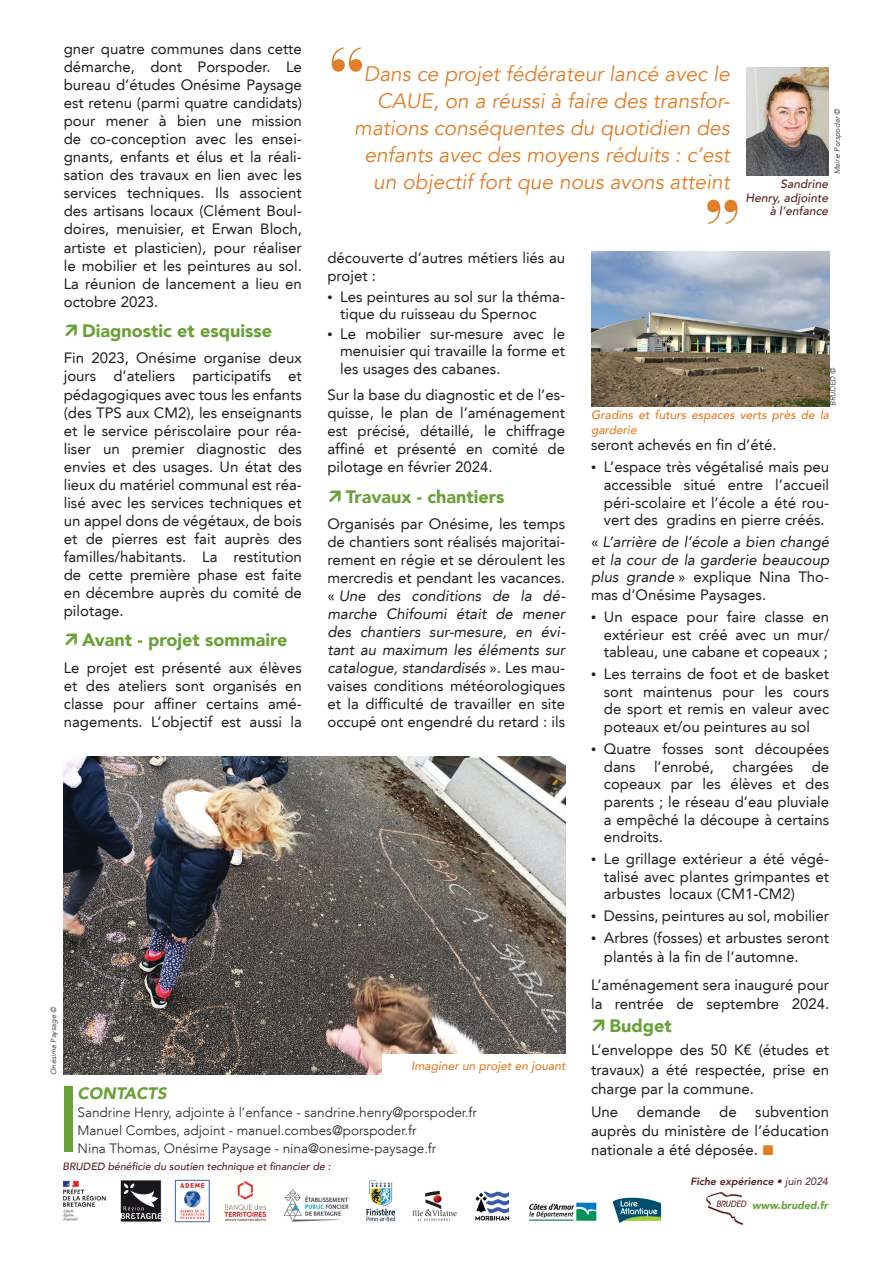
<style>
.page{position:relative;width:893px;height:1263px;background:#fff}
.page>*{position:absolute;margin:0;border:0;box-sizing:border-box;transform-origin:0 0}
.t1{font:italic 21px/27px "Avenir LT";color:#e17e27;text-align:right}
.t2{font:900 18px "Avenir LT";color:#68a236}
.t3{font:italic 900 16.5px "Avenir LT";color:#68a236}
.t4{font:15px/18px "Avenir LT";color:#231f20;text-align:justify}
.t5{font:italic 15px/17.7px "Avenir LT";color:#231f20;text-align:justify}
.t6{font:300 13.5px/18px "Avenir LT";color:#231f20}
.t7{font:italic 500 12px/15px "Avenir LT";color:#e17e27}
.t8{font:italic 500 12px/13.5px "Avenir LT";color:#592025;text-align:right}
.t9{font:italic 500 10.5px "Avenir LT";color:#592025}
.t10{font:italic 800 10.5px "Avenir LT";color:#592025}
.t11{font:italic 900 10.5px "Avenir LT";color:#68a236}
.t12{font:italic 300 7.5px "Avenir LT";color:#231f20}
.s1{font-family:"Myriad Pro";font-size:18px}
.s2{font-style:italic}
.s3{font-style:normal}
.s4{font-weight:400}
</style>
<div class="page">
<img style="left:706px;top:1192px;width:41px;height:32px">
<img style="left:63px;top:1179px;width:599px;height:44px">
<div style="left:64px;top:1087px;width:8px;height:65px;background:#68a236"></div>
<svg style="left:332px;top:47px;width:30px;height:25px"></svg>
<svg style="left:707px;top:200px;width:30px;height:24px"></svg>
<img style="left:64px;top:757px;width:502px;height:318px">
<img style="left:591px;top:252px;width:238px;height:154px">
<img style="left:746px;top:68px;width:83px;height:107px">
<div style="left:382px;top:1054px;width:195px;height:26px;background:#fff"></div>
<p class="t4" style="left:64px;top:40px;width:240px">gner quatre communes dans cette démarche, dont Porspoder. Le bureau d’études Onésime Paysage est retenu (parmi quatre candidats) pour mener à bien une mission de co-conception avec les ensei&shy;gnants, enfants et élus et la réali&shy;sation des travaux en lien avec les services techniques. Ils associent des artisans locaux (Clément Boul&shy;doires, menuisier, et Erwan Bloch, artiste et plasticien), pour réaliser le mobilier et les peintures au sol.<br>La réunion de lancement a lieu en octobre 2023.</p>
<p class="t2" style="left:82px;top:320px;width:192px">Diagnostic et esquisse</p>
<p class="t4" style="left:64px;top:349px;width:240px">Fin 2023, Onésime organise deux jours d’ateliers participatifs et pédagogiques avec tous les enfants (des TPS aux CM2), les enseignants et le service périscolaire pour réa&shy;liser un premier diagnostic des envies et des usages. Un état des lieux du matériel communal est réa&shy;lisé avec les services techniques et un appel dons de végétaux, de bois et de pierres est fait auprès des familles/habitants. La restitution de cette première phase est faite en décembre auprès du comité de pilotage.</p>
<p class="t2" style="left:82px;top:629px;width:207px">Avant - projet sommaire</p>
<p class="t4" style="left:64px;top:659px;width:240px">Le projet est présenté aux élèves et des ateliers sont organisés en classe pour affiner certains amé&shy;nagements. L’objectif est aussi la</p>
<h1 class="t1" style="left:354px;top:60px;width:377px">Dans ce projet fédérateur lancé avec le CAUE, on a réussi à faire des transfor&shy;mations conséquentes du quotidien des enfants avec des moyens réduits : c’est un objectif fort que nous avons atteint</h1>
<p class="t12" style="left:833px;top:174px;width:67px;rotate:-90deg">Mairie Porspoder ©</p>
<p class="t8" style="left:745px;top:177px;width:84px">Sandrine<br>Henry, adjointe à l’enfance</p>
<p class="t4" style="left:327px;top:249px;width:239px">découverte d’autres métiers liés au projet :</p>
<p class="t4" style="left:340px;top:289px;width:226px;line-height:16.5px;text-indent:-13px"><span class="s1">•</span> Les peintures au sol sur la théma&shy;tique du ruisseau du Spernoc</p>
<p class="t4" style="left:327px;top:326px;width:239px;line-height:16.5px;text-align:right"><span class="s1">•</span> Le mobilier sur-mesure avec le menuisier qui travaille la forme et</p>
<p class="t4" style="left:327px;top:355px;width:239px;line-height:26.5px;text-indent:13px">les usages des cabanes.<br>Sur la base du diagnostic et de l’es-</p>
<p class="t4" style="left:327px;top:404px;width:239px">quisse, le plan de l’aménagement est précisé, détaillé, le chiffrage affiné et présenté en comité de pilotage en février 2024.</p>
<p class="t2" style="left:346px;top:485px;width:160px">Travaux - chantiers</p>
<p class="t4" style="left:327px;top:515px;width:240px">Organisés par Onésime, les temps de chantiers sont réalisés majoritai&shy;rement en régie et se déroulent les mercredis et pendant les vacances. « <span class="s2">Une des conditions de la dé&shy;marche Chifoumi était de mener des chantiers sur-mesure, en évi&shy;tant au maximum les éléments sur catalogue, standardisés</span> ». Les mau&shy;vaises conditions météorologiques et la difficulté de travailler en site occupé ont engendré du retard : ils</p>
<p class="t12" style="left:828px;top:406px;width:40px;rotate:-90deg">BRUDED ©</p>
<p class="t7" style="left:591px;top:408px;width:240px">Gradins et futurs espaces verts près de la garderie</p>
<p class="t4" style="left:591px;top:436px;width:187px">seront achevés en fin d’été.</p>
<p class="t4" style="left:604px;top:458px;width:227px;text-indent:-13px"><span class="s1">•</span> L’espace très végétalisé mais peu accessible situé entre l’accueil péri-scolaire et l’école a été rou&shy;vert des gradins en pierre créés.</p>
<p class="t5" style="left:591px;top:533px;width:240px"><span class="s3">«</span> L’arrière de l’école a bien changé et la cour de la garderie beaucoup plus grande <span class="s3">» explique Nina Tho&shy;mas d’Onésime Paysages.</span></p>
<p class="t4" style="left:604px;top:608px;width:227px;text-indent:-13px"><span class="s1">•</span> Un espace pour faire classe en extérieur est créé avec un mur/ tableau, une cabane et copeaux ;</p>
<p class="t4" style="left:604px;top:665px;width:227px;text-indent:-13px"><span class="s1">•</span> Les terrains de foot et de basket sont maintenus pour les cours de sport et remis en valeur avec poteaux et/ou peintures au sol</p>
<p class="t4" style="left:604px;top:740px;width:227px;text-indent:-13px"><span class="s1">•</span> Quatre fosses sont découpées dans l’enrobé, chargées de copeaux par les élèves et des parents ; le réseau d’eau pluviale a empêché la découpe à certains endroits.</p>
<p class="t4" style="left:604px;top:850px;width:227px;text-indent:-13px"><span class="s1">•</span> Le grillage extérieur a été végé&shy;talisé avec plantes grimpantes et arbustes locaux (CM1-CM2)</p>
<p class="t4" style="left:591px;top:907px;width:240px"><span class="s1">•</span> Dessins, peintures au sol, mobilier</p>
<p class="t4" style="left:604px;top:929px;width:227px;line-height:19.2px;text-indent:-13px"><span class="s1">•</span> Arbres (fosses) et arbustes seront plantés à la fin de l’automne.</p>
<p class="t4" style="left:591px;top:975px;width:240px;line-height:19.2px">L’aménagement sera inauguré pour la rentrée de septembre 2024.</p>
<p class="t2" style="left:609px;top:1015px;width:64px">Budget</p>
<p class="t4" style="left:591px;top:1041px;width:240px;line-height:19.2px">L’enveloppe des 50 K€ (études et travaux) a été respectée, prise en charge par la commune.</p>
<p class="t4" style="left:591px;top:1102px;width:240px;line-height:19.2px">Une demande de subvention auprès du ministère de l’éducation nationale a été déposée.</p>
<p class="t12" style="left:49px;top:1075px;width:69px;rotate:-90deg">Onésime Paysage ©</p>
<p class="t7" style="left:411px;top:1058px;width:156px">Imaginer un projet en jouant</p>
<p class="t3" style="left:78px;top:1083px;width:90px">CONTACTS</p>
<p class="t6" style="left:78px;top:1103px;width:401px">Sandrine Henry, adjointe à l’enfance - sandrine.henry@porspoder.fr<br>Manuel Combes, adjoint - manuel.combes@porspoder.fr<br>Nina Thomas, Onésime Paysage - nina@onesime-paysage.fr</p>
<p class="t9" style="left:63px;top:1160px;width:270px">BRUDED bénéficie du soutien technique et financier de :</p>
<p class="t10" style="left:690px;top:1175px;width:139px">Fiche expérience • <span class="s4">juin 2024</span></p>
<p class="t11" style="left:752px;top:1199px;width:78px">www.bruded.fr</p>
</div>
